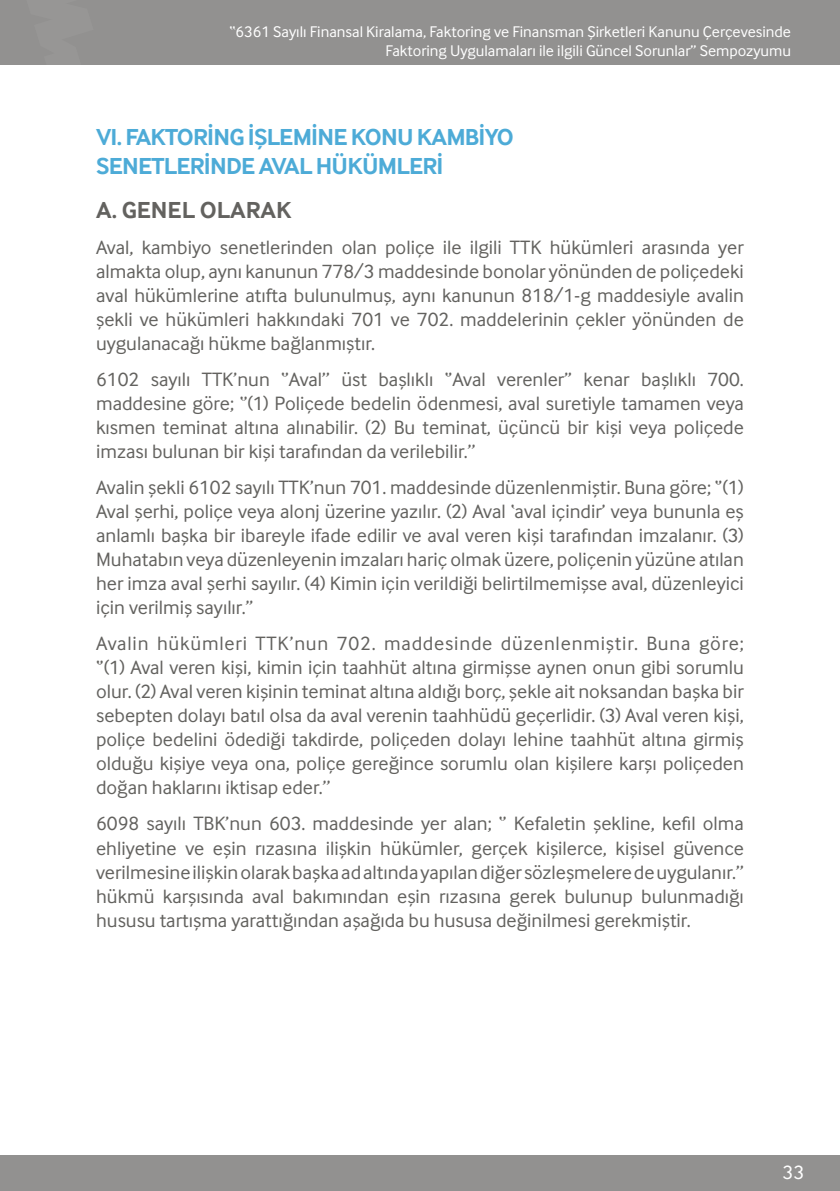
<style>
.page{position:relative;width:840px;height:1191px;background:#fff}
.page>*{position:absolute;margin:0;border:0;box-sizing:border-box;transform-origin:0 0}
.t1{font:700 24px/28.8px "Inter Face";letter-spacing:-.03em;color:#4dabd7}
.t2{font:700 24px "Inter Face";color:#63625f}
.t3{font:20.2px "Inter Face";color:#fff}
.t4{font:20px/24px "Inter Face";color:#63625f;text-align:justify}
.t5{font:16px/19.2px "Inter Face";color:#fff;text-align:right}
</style>
<div class="page">
<div style="left:0;top:0;width:839px;height:65px;background:#929190"></div>
<div style="left:0;top:1155px;width:839px;height:36px;background:#929190"></div>
<p class="t5" style="left:229px;top:22px;width:563px">“6361 Sayılı Finansal Kiralama, Faktoring ve Finansman Şirketleri Kanunu Çerçevesinde<br>Faktoring Uygulamaları ile ilgili Güncel Sorunlar” Sempozyumu</p>
<p class="t1" style="left:96px;top:123px;width:419px">VI. FAKTORİNG İŞLEMİNE KONU KAMBİYO<br>SENETLERİNDE AVAL HÜKÜMLERİ</p>
<p class="t2" style="left:96px;top:196px;width:197px">A. GENEL OLARAK</p>
<p class="t4" style="left:96px;top:235px;width:649px">Aval, kambiyo senetlerinden olan poliçe ile ilgili TTK hükümleri arasında yer almakta olup, aynı kanunun 778/3 maddesinde bonolar yönünden de poliçedeki aval hükümlerine atıfta bulunulmuş, aynı kanunun 818/1-g maddesiyle avalin şekli ve hükümleri hakkındaki 701 ve 702. maddelerinin çekler yönünden de uygulanacağı hükme bağlanmıştır.</p>
<p class="t4" style="left:96px;top:367px;width:649px">6102 sayılı TTK’nun ‘’Aval’’ üst başlıklı ‘’Aval verenler’’ kenar başlıklı 700. maddesine göre; ‘’(1) Poliçede bedelin ödenmesi, aval suretiyle tamamen veya kısmen teminat altına alınabilir. (2) Bu teminat, üçüncü bir kişi veya poliçede imzası bulunan bir kişi tarafından da verilebilir.’’</p>
<p class="t4" style="left:96px;top:475px;width:649px">Avalin şekli 6102 sayılı TTK’nun 701. maddesinde düzenlenmiştir. Buna göre; ‘’(1)<br>Aval şerhi, poliçe veya alonj üzerine yazılır. (2) Aval ‘aval içindir’ veya bununla eş anlamlı başka bir ibareyle ifade edilir ve aval veren kişi tarafından imzalanır. (3)<br>Muhatabın veya düzenleyenin imzaları hariç olmak üzere, poliçenin yüzüne atılan her imza aval şerhi sayılır. (4) Kimin için verildiği belirtilmemişse aval, düzenleyici için verilmiş sayılır.’’</p>
<p class="t4" style="left:96px;top:631px;width:649px">Avalin hükümleri TTK’nun 702. maddesinde düzenlenmiştir. Buna göre; ‘’(1) Aval veren kişi, kimin için taahhüt altına girmişse aynen onun gibi sorumlu olur. (2) Aval veren kişinin teminat altına aldığı borç, şekle ait noksandan başka bir sebepten dolayı batıl olsa da aval verenin taahhüdü geçerlidir. (3) Aval veren kişi, poliçe bedelini ödediği takdirde, poliçeden dolayı lehine taahhüt altına girmiş olduğu kişiye veya ona, poliçe gereğince sorumlu olan kişilere karşı poliçeden doğan haklarını iktisap eder.’’</p>
<p class="t4" style="left:96px;top:811px;width:649px">6098 sayılı TBK’nun 603. maddesinde yer alan; ‘’ Kefaletin şekline, kefil olma ehliyetine ve eşin rızasına ilişkin hükümler, gerçek kişilerce, kişisel güvence verilmesine ilişkin olarak başka ad altında yapılan diğer sözleşmelere de uygulanır.’’ hükmü karşısında aval bakımından eşin rızasına gerek bulunup bulunmadığı hususu tartışma yarattığından aşağıda bu hususa değinilmesi gerekmiştir.</p>
<p class="t3" style="left:782px;top:1160px;width:23px">33</p>
</div>
